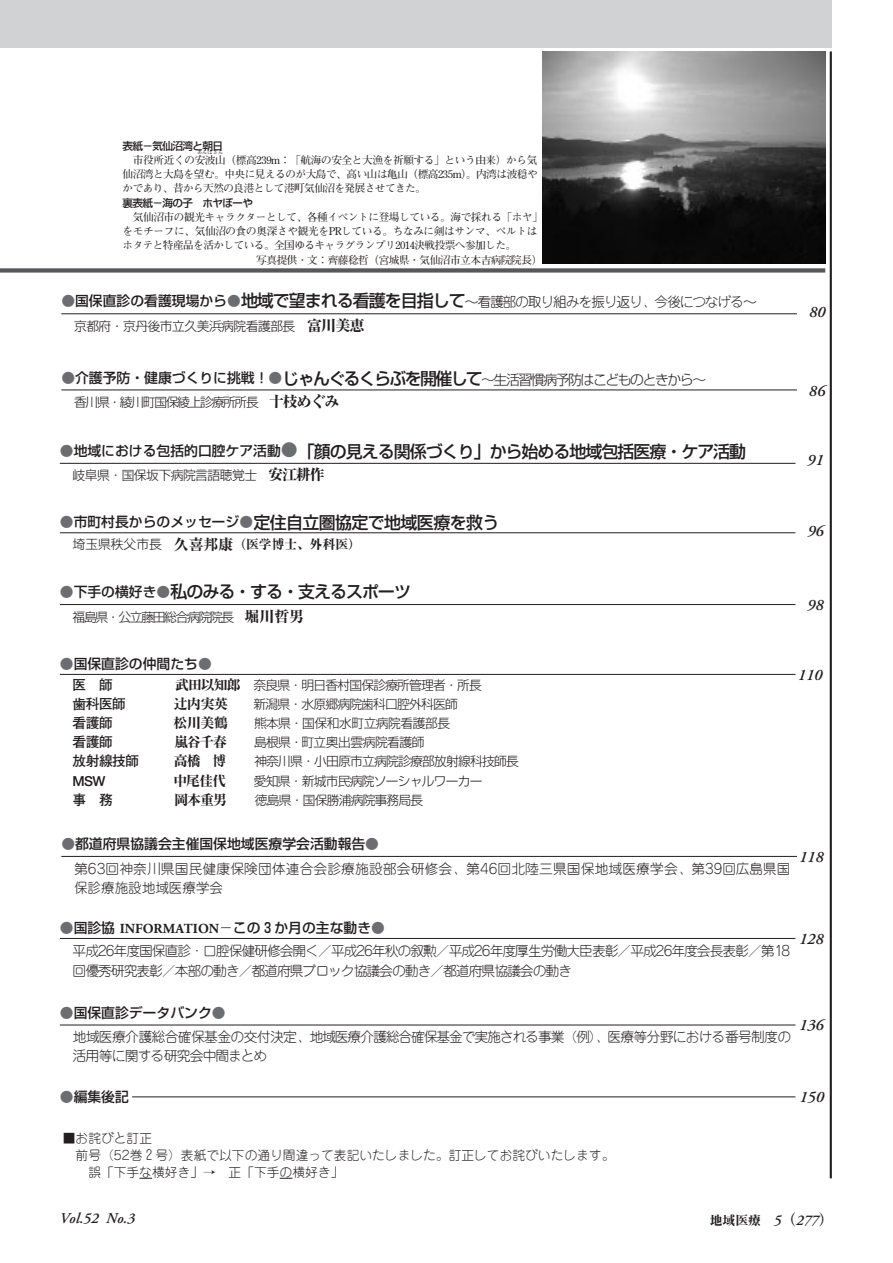
<style>
.page{position:relative;width:893px;height:1263px;background:#fff}
.page>*{position:absolute;margin:0;border:0;box-sizing:border-box;transform-origin:0 0}
.t1{font:500 16.95px "Shin Go";letter-spacing:-.06em;color:#231f20}
.t2{font:500 16.95px "Shin Go";letter-spacing:-.04em;color:#231f20}
.t3{font:italic 600 15.9px "Adobe Garamond";color:#231f20}
.t4{font:italic 600 14.85px "Adobe Garamond";color:#231f20}
.t5{font:300 13.8px/19.2px "Jun 101";letter-spacing:-.075em;color:#231f20}
.t6{font:500 13.8px "Shin Go";color:#231f20}
.t7{font:300 13.8px/19.2px "Jun 101";letter-spacing:-.055em;color:#231f20}
.t8{font:300 13.8px/19.2px "Jun 101";letter-spacing:.005em;color:#231f20}
.t9{font:300 13.8px "Shin Go";letter-spacing:-.1em;color:#231f20}
.t10{font:700 13.8px "Futo Go B101";letter-spacing:-.045em;color:#231f20}
.t11{font:800 13.8px "Ryumin";letter-spacing:-.065em;color:#231f20}
.t12{font:300 12.75px "Shin Go";letter-spacing:-.06em;color:#231f20}
.t13{font:300 12.75px "Jun 101";color:#231f20}
.t14{font:300 12.75px "Shin Go";letter-spacing:-.1em;color:#231f20}
.t15{font:300 12.75px "Shin Go";letter-spacing:-.04em;color:#231f20}
.t16{font:300 12.75px "Shin Go";letter-spacing:-.035em;color:#231f20}
.t17{font:800 12.75px "Ryumin";color:#231f20}
.t18{font:700 10.65px/14.2px "Futo Min A101";letter-spacing:-.04em;color:#231f20}
.t19{font:500 10.65px "Shin Go";letter-spacing:-.06em;color:#231f20}
.t20{font:700 5.25px "Futo Min A101";color:#231f20}
.s1{font-family:"Shin Go";font-weight:500;color:#6c6d70}
.s2{font-family:"Shin Go";font-weight:500}
.s3{font-family:"Shin Go";font-weight:500;font-size:16.95px}
.s4{font-family:"Ryumin";font-weight:800;font-size:14.85px}
.s5{font-weight:500;color:#6c6d70}
.s6{font-weight:500}
.s7{font-weight:500;font-size:16.95px}
.s8{font-size:13.8px;color:#6c6d70}
.s9{font-size:13.8px}
.s10{color:#6c6d70}
.s11{font-family:"Shin Go";font-weight:300}
.s12{font-size:14.85px}
.s13{font-family:"Ryumin";font-weight:800;font-size:13.8px}
.s14{font-family:"Adobe Garamond";font-weight:700}
.s15{font-weight:300}
.s16{font-family:"Adobe Garamond";font-weight:600;font-style:italic;font-size:14.85px}
</style>
<div class="page">
<hr style="left:892px;top:589px;width:1px;height:85px;background:#231f20">
<div style="left:0;top:268px;width:825px;height:5px;background:#57585a"></div>
<img style="left:542px;top:51px;width:283px;height:213px">
<div style="left:0;top:0;width:832px;height:47px;background:#d1d2d4"></div>
<hr style="left:60px;top:674px;width:735px;height:1px;background:#231f20">
<hr style="left:830px;top:51px;width:2px;height:1127px;background:#231f20">
<hr style="left:60px;top:938px;width:735px;height:1px;background:#231f20">
<hr style="left:132px;top:1096px;width:663px;height:1px;background:#231f20">
<hr style="left:60px;top:532px;width:735px;height:1px;background:#231f20">
<hr style="left:61px;top:856px;width:736px;height:1px;background:#231f20">
<hr style="left:60px;top:463px;width:735px;height:1px;background:#231f20">
<hr style="left:61px;top:313px;width:736px;height:1px;background:#231f20">
<hr style="left:60px;top:604px;width:735px;height:1px;background:#231f20">
<hr style="left:60px;top:1025px;width:735px;height:1px;background:#231f20">
<svg style="left:139px;top:1178px;width:13px;height:1px"></svg>
<svg style="left:280px;top:1178px;width:12px;height:1px"></svg>
<hr style="left:61px;top:390px;width:736px;height:1px;background:#231f20">
<p class="t19" style="left:123px;top:139px;width:102px">表紙－気仙沼湾と朝日</p>
<p class="t18" style="left:133px;top:153px;width:406px">市役所近くの安波山（標高239m：「航海の安全と大漁を祈願する」という由来）から気</p>
<p class="t20" style="left:197px;top:149px;width:28px">あんばさん</p>
<p class="t18" style="left:123px;top:167px;width:417px">仙沼湾と大島を望む。中央に見えるのが大島で、高い山は亀山（標高235m）。内湾は波穏やかであり、昔から天然の良港として港町気仙沼を発展させてきた。</p>
<p class="t19" style="left:123px;top:196px;width:132px">裏表紙－海の子　ホヤぼーや</p>
<p class="t18" style="left:133px;top:210px;width:412px">気仙沼市の観光キャラクターとして、各種イベントに登場している。海で採れる「ホヤ」</p>
<p class="t18" style="left:123px;top:224px;width:416px">をモチーフに、気仙沼の食の奥深さや観光をPRしている。ちなみに剣はサンマ、ベルトは</p>
<p class="t18" style="left:123px;top:238px;width:395px">ホタテと特産品を活かしている。全国ゆるキャラグランプリ2014決戦投票へ参加した。</p>
<p class="t18" style="left:256px;top:253px;width:288px">写真提供・文：齊藤稔哲（宮城県・気仙沼市立本吉病院院長）</p>
<p class="t5" style="left:61px;top:292px;width:697px"><span class="s1">●</span><span class="s2">国保直診の看護現場から</span><span class="s1">●</span><span class="s3">地域で望まれる看護を目指して</span>～看護部の取り組みを振り返り、今後につなげる～</p>
<p class="t15" style="left:74px;top:318px;width:292px">京都府・京丹後市立久美浜病院看護部長 <span class="s4">富川美恵</span></p>
<h2 class="t3" style="left:809px;top:303px;width:18px">80</h2>
<p class="t9" style="left:61px;top:370px;width:646px"><span class="s5">●</span><span class="s6">介護予防・健康づくりに挑戦！</span><span class="s5">●</span><span class="s7">じゃんぐるくらぶを開催して</span>～生活習慣病予防はこどものときから～</p>
<p class="t14" style="left:74px;top:394px;width:267px">香川県・綾川町国保綾上診療所所長　<span class="s4">十枝めぐみ</span></p>
<h1 class="t1" style="left:60px;top:441px;width:688px"><span class="s8">●</span><span class="s9">地域における包括的口腔ケア活動</span><span class="s10">●</span>「顔の見える関係づくり」から始める地域包括医療・ケア活動</h1>
<p class="t15" style="left:73px;top:467px;width:254px">岐阜県・国保坂下病院言語聴覚士 <span class="s4">安江耕作</span></p>
<h1 class="t2" style="left:60px;top:511px;width:441px"><span class="s8">●</span><span class="s9">市町村長からのメッセージ</span><span class="s8">●</span>定住自立圏協定で地域医療を救う</h1>
<p class="t17" style="left:73px;top:536px;width:290px"><span class="s11">埼玉県秩父市長</span> <span class="s12">久喜邦康</span>（医学博士、外科医）</p>
<h1 class="t1" style="left:60px;top:581px;width:353px"><span class="s8">●</span><span class="s9">下手の横好き</span><span class="s8">●</span>私のみる・する・支えるスポーツ</h1>
<p class="t14" style="left:73px;top:609px;width:248px">福島県・公立藤田総合病院院長　<span class="s4">堀川哲男　</span></p>
<h2 class="t3" style="left:809px;top:382px;width:18px">86</h2>
<h2 class="t3" style="left:807px;top:452px;width:18px">91</h2>
<h2 class="t3" style="left:807px;top:523px;width:18px">96</h2>
<h2 class="t3" style="left:807px;top:596px;width:18px">98</h2>
<p class="t6" style="left:60px;top:655px;width:153px"><span class="s10">●</span>国保直診の仲間たち<span class="s10">●</span></p>
<p class="t10" style="left:73px;top:677px;width:42px">医　師</p>
<p class="t12" style="left:175px;top:677px;width:308px"><span class="s13">武田以知郎</span> 奈良県・明日香村国保診療所管理者・所長</p>
<p class="t10" style="left:73px;top:696px;width:55px">歯科医師</p>
<p class="t12" style="left:174px;top:696px;width:286px"><span class="s13">辻内実英　</span> 新潟県・水原郷病院歯科口腔外科医師</p>
<p class="t10" style="left:73px;top:715px;width:42px">看護師</p>
<p class="t16" style="left:174px;top:715px;width:278px"><span class="s13">松川美鶴　</span> 熊本県・国保和水町立病院看護部長</p>
<p class="t10" style="left:73px;top:734px;width:42px">看護師</p>
<p class="t16" style="left:174px;top:734px;width:252px"><span class="s13">嵐谷千春　</span> 島根県・町立奥出雲病院看護師</p>
<p class="t10" style="left:73px;top:753px;width:68px">放射線技師</p>
<p class="t11" style="left:174px;top:752px;width:54px">高橋　博</p>
<p class="t12" style="left:254px;top:753px;width:266px">神奈川県・小田原市立病院診療部放射線科技師長</p>
<p class="t10" style="left:73px;top:772px;width:35px">MSW</p>
<p class="t11" style="left:173px;top:772px;width:54px">中尾佳代</p>
<p class="t12" style="left:254px;top:772px;width:230px">愛知県・新城市民病院ソーシャルワーカー</p>
<p class="t10" style="left:73px;top:791px;width:42px">事　務</p>
<p class="t11" style="left:174px;top:791px;width:54px">岡本重男</p>
<p class="t12" style="left:255px;top:792px;width:170px">徳島県・国保勝浦病院事務局長</p>
<h2 class="t3" style="left:798px;top:666px;width:26px">110</h2>
<p class="t6" style="left:61px;top:835px;width:319px"><span class="s10">●</span>都道府県協議会主催国保地域医療学会活動報告<span class="s10">●</span></p>
<p class="t8" style="left:74px;top:859px;width:718px">第63回神奈川県国民健康保険団体連合会診療施設部会研修会、第46回北陸三県国保地域医療学会、第39回広島県国保診療施設地域医療学会</p>
<p class="t6" style="left:60px;top:918px;width:327px"><span class="s10">●</span>国診協 <span class="s14">INFORMATION</span><span class="s15">－</span>この３か月の主な動き<span class="s10">●</span></p>
<p class="t5" style="left:73px;top:941px;width:719px">平成26年度国保直診・口腔保健研修会開く／平成26年秋の叙勲／平成26年度厚生労働大臣表彰／平成26年度会長表彰／第18回優秀研究表彰／本部の動き／都道府県ブロック協議会の動き／都道府県協議会の動き</p>
<h2 class="t3" style="left:799px;top:848px;width:26px">118</h2>
<h2 class="t3" style="left:799px;top:930px;width:26px">128</h2>
<p class="t6" style="left:60px;top:1003px;width:167px"><span class="s10">●</span>国保直診データバンク<span class="s10">●</span></p>
<p class="t7" style="left:73px;top:1026px;width:720px">地域医療介護総合確保基金の交付決定、地域医療介護総合確保基金で実施される事業（例）、医療等分野における番号制度の活用等に関する研究会中間まとめ</p>
<h2 class="t3" style="left:799px;top:1016px;width:26px">136</h2>
<p class="t6" style="left:60px;top:1088px;width:71px"><span class="s10">●</span>編集後記</p>
<h2 class="t3" style="left:799px;top:1088px;width:26px">150</h2>
<p class="t13" style="left:63px;top:1130px;width:91px">■お詫びと訂正</p>
<p class="t13" style="left:76px;top:1147px;width:540px">前号（52巻２号）表紙で以下の通り間違って表記いたしました。訂正してお詫びいたします。</p>
<p class="t13" style="left:88px;top:1164px;width:257px">誤「下手な横好き」→　正「下手の横好き」</p>
<h3 class="t4" style="left:60px;top:1210px;width:77px">Vol.52 No.3</h3>
<p class="t17" style="left:710px;top:1212px;width:125px">地域医療　<span class="s16">5</span><span class="s12">（</span><span class="s16">277</span><span class="s12">）</span></p>
</div>
